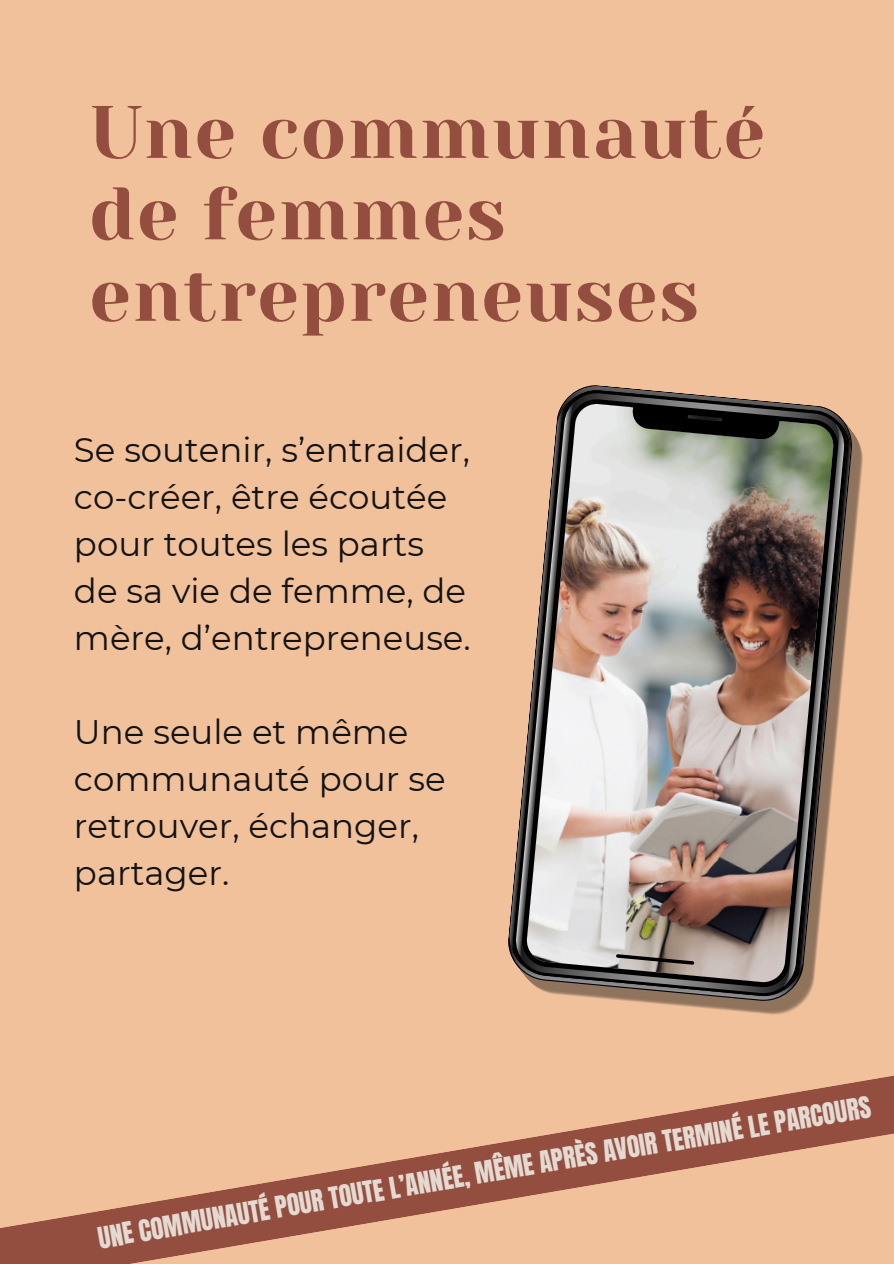
<style>
.page{position:relative;width:894px;height:1264px;background:#fff}
.page>*{position:absolute;margin:0;border:0;box-sizing:border-box;transform-origin:0 0}
.t1{font:74.1px/81.4px "Yeseva One";letter-spacing:.02em;color:#944e40}
.t2{font:34.05px/47px "Montserrat";color:#131313}
.t3{font:25.5px "Anton";color:#e4dad1}
</style>
<div class="page">
<div style="left:0;top:0;width:893px;height:1263px;background:#f1c19c"></div>
<svg style="left:0;top:1076px;width:893px;height:187px"></svg>
<img style="left:508px;top:385px;width:346px;height:618px">
<h2 class="t1" style="left:89px;top:92px;width:677px">Une communauté de femmes entrepreneuses</h2>
<p class="t2" style="left:74px;top:426px;width:398px">Se soutenir, s’entraider, co-créer, être écoutée pour toutes les parts de sa vie de femme, de mère, d’entrepreneuse.</p>
<h2 class="t2" style="left:74px;top:708px;width:373px">Une seule et même communauté pour se retrouver, échanger, partager.</h2>
<h1 class="t3" style="left:95px;top:1221px;width:784px;rotate:-10deg">UNE COMMUNAUTÉ POUR TOUTE L’ANNÉE, MÊME APRÈS AVOIR TERMINÉ LE PARCOURS</h1>
</div>
